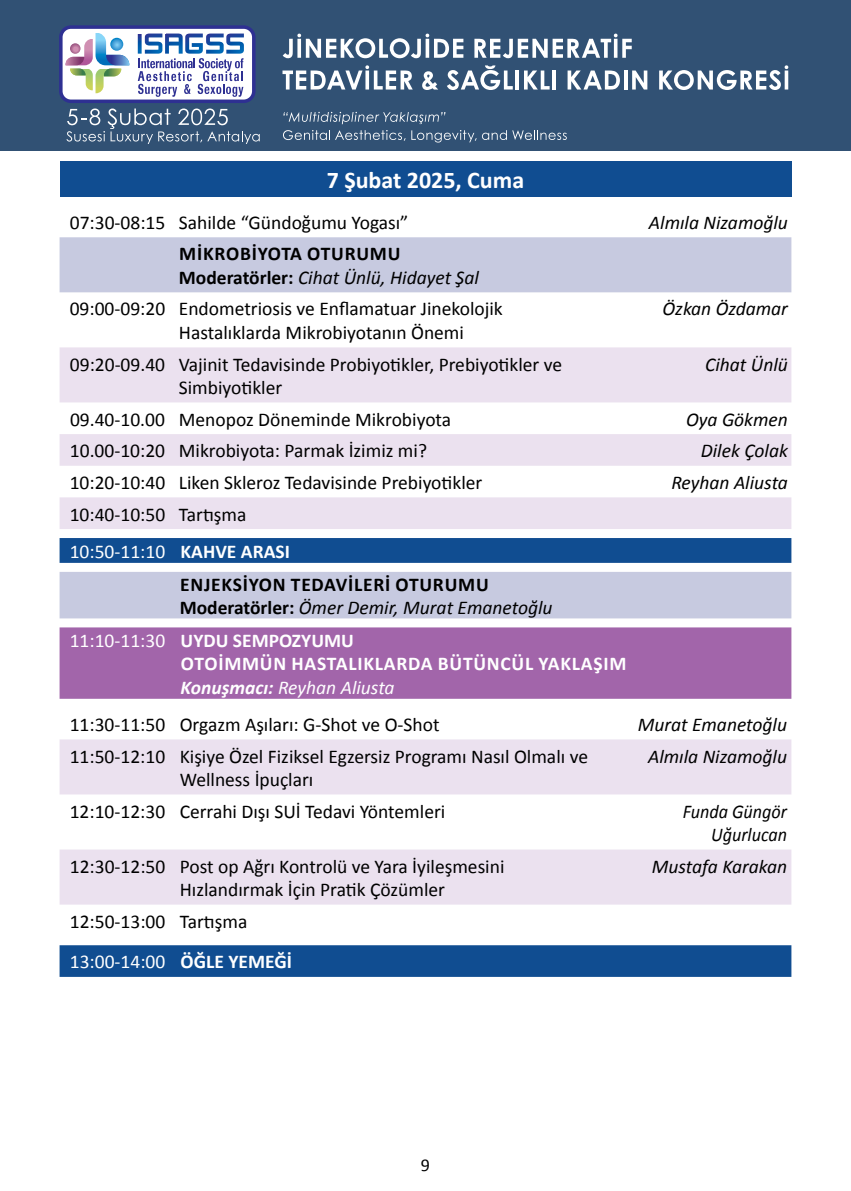
<style>
.page{position:relative;width:851px;height:1191px;background:#fff}
.page>*{position:absolute;margin:0;border:0;box-sizing:border-box;transform-origin:0 0}
.t1{font:700 24px "Calibri";color:#fff}
.t2{font:19.5px/23.4px "Calibri";color:#000}
.t3{font:700 19.5px/23.4px "Calibri";letter-spacing:.04em;color:#000}
.t4{font:italic 19.5px "Calibri";color:#000}
.t5{font:700 19.5px/23.4px "Calibri";letter-spacing:.04em;color:#fff}
.t6{font:italic 19.5px/23.4px "Calibri";color:#000;text-align:right;scale:.93 1}
.t7{font:18px "Calibri";color:#000}
.s1{font-weight:400;font-style:italic}
.s2{color:#fff}
.s3{font-weight:700;color:#fff}
.s4{font-weight:400}
.s5{font-style:italic}
</style>
<div class="page">
<div style="left:0;top:0;width:850px;height:151px;background:#315174"></div>
<div style="left:61px;top:27px;width:193px;height:74px;background:#fff;border-radius:10px"></div>
<div style="left:59px;top:25px;width:196px;height:78px;border:3px solid #2e3092;border-radius:10px"></div>
<svg style="left:65px;top:33px;width:64px;height:60px"></svg>
<svg style="left:138px;top:34px;width:106px;height:63px"></svg>
<svg style="left:283px;top:34px;width:180px;height:24px"></svg>
<svg style="left:474px;top:34px;width:157px;height:24px"></svg>
<svg style="left:282px;top:65px;width:130px;height:25px"></svg>
<svg style="left:422px;top:71px;width:16px;height:19px"></svg>
<svg style="left:447px;top:65px;width:65px;height:25px"></svg>
<hr style="left:515px;top:70px;width:4px;height:20px;background:#fff">
<svg style="left:524px;top:71px;width:25px;height:19px"></svg>
<hr style="left:552px;top:70px;width:4px;height:20px;background:#fff">
<svg style="left:567px;top:70px;width:52px;height:20px"></svg>
<svg style="left:624px;top:70px;width:3px;height:20px"></svg>
<svg style="left:632px;top:71px;width:15px;height:19px"></svg>
<svg style="left:659px;top:65px;width:129px;height:25px"></svg>
<svg style="left:283px;top:112px;width:162px;height:12px"></svg>
<svg style="left:283px;top:130px;width:122px;height:11px"></svg>
<svg style="left:411px;top:130px;width:65px;height:13px"></svg>
<svg style="left:482px;top:130px;width:84px;height:10px"></svg>
<svg style="left:66px;top:108px;width:194px;height:36px"></svg>
<div style="left:60px;top:162px;width:731px;height:35px;background:#104d91"></div>
<div style="left:60px;top:237px;width:731px;height:56px;background:#c7cae0"></div>
<svg style="left:60px;top:347px;width:731px;height:182px;fill:#ebe1ef"></svg>
<svg style="left:60px;top:538px;width:731px;height:439px"></svg>
<div style="left:60px;top:627px;width:731px;height:72px;background:#a265aa"></div>
<p class="t1" style="left:327px;top:165px;width:199px">7 Şubat 2025, Cuma</p>
<p class="t2" style="left:70px;top:211px;width:340px">07:30-08:15 Sahilde “Gündoğumu Yogası”</p>
<p class="t4" style="left:649px;top:209px;width:140px">Almıla Nizamoğlu</p>
<p class="t3" style="left:179px;top:242px;width:301px">MIKROBIYOTA OTURUMU<br>Moderatörler: <span class="s1">Cihat Ünlü, Hidayet Şal</span></p>
<p class="t2" style="left:179px;top:297px;width:325px;text-indent:-109px">09:00-09:20 Endometriosis ve Enflamatuar Jinekolojik<br>Hastalıklarda Mikrobiyotanın Önemi</p>
<p class="t4" style="left:662px;top:296px;width:127px">Özkan Özdamar</p>
<p class="t2" style="left:179px;top:352px;width:384px;text-indent:-109px">09:20-09.40 Vajinit Tedavisinde Probiyotikler, Prebiyotikler ve<br>Simbiyotikler</p>
<p class="t4" style="left:705px;top:351px;width:84px">Cihat Ünlü</p>
<p class="t2" style="left:70px;top:407px;width:382px">09.40-10.00 Menopoz Döneminde Mikrobiyota</p>
<p class="t4" style="left:686px;top:406px;width:103px">Oya Gökmen</p>
<p class="t2" style="left:70px;top:439px;width:358px">10.00-10:20 Mikrobiyota: Parmak İzimiz mi?</p>
<p class="t4" style="left:700px;top:437px;width:89px">Dilek Çolak</p>
<p class="t2" style="left:70px;top:471px;width:414px">10:20-10:40 Liken Skleroz Tedavisinde Prebiyotikler</p>
<p class="t4" style="left:671px;top:469px;width:118px">Reyhan Aliusta</p>
<p class="t2" style="left:70px;top:495px;width:222px;line-height:37.2px">10:40-10:50 Tartışma<br><span class="s2">10:50-11:10</span> <span class="s3">KAHVE ARASI</span></p>
<p class="t3" style="left:180px;top:572px;width:374px">ENJEKSIYON TEDAVILERI OTURUMU<br>Moderatörler: <span class="s1">Ömer Demir, Murat Emanetoğlu</span></p>
<p class="t5" style="left:180px;top:629px;width:447px;text-indent:-111px"><span class="s4">11:10-11:30</span> UYDU SEMPOZYUMU<br>OTOIMMÜN HASTALIKLARDA BÜTÜNCÜL YAKLAŞIM<br><span class="s5">Konuşmacı:</span> <span class="s1">Reyhan Aliusta</span></p>
<p class="t2" style="left:70px;top:713px;width:371px">11:30-11:50 Orgazm Aşıları: G-Shot ve O-Shot</p>
<p class="t4" style="left:637px;top:711px;width:151px">Murat Emanetoğlu</p>
<p class="t2" style="left:180px;top:744px;width:410px;text-indent:-110px">11:50-12:10 Kişiye Özel Fiziksel Egzersiz Programı Nasıl Olmalı ve<br>Wellness İpuçları</p>
<p class="t4" style="left:648px;top:742px;width:140px">Almıla Nizamoğlu</p>
<p class="t2" style="left:70px;top:799px;width:377px">12:10-12:30 Cerrahi Dışı SUİ Tedavi Yöntemleri</p>
<p class="t6" style="left:682px;top:798px;width:114px">Funda Güngör<br>Uğurlucan</p>
<p class="t2" style="left:180px;top:854px;width:326px;text-indent:-110px">12:30-12:50 Post op Ağrı Kontrolü ve Yara İyileşmesini<br>Hızlandırmak İçin Pratik Çözümler</p>
<p class="t4" style="left:651px;top:853px;width:137px">Mustafa Karakan</p>
<p class="t2" style="left:70px;top:901px;width:222px;line-height:40.5px">12:50-13:00 Tartışma<br><span class="s2">13:00-14:00</span> <span class="s3">ÖĞLE YEMEĞİ</span></p>
<p class="t7" style="left:421px;top:1153px;width:11px">9</p>
</div>
